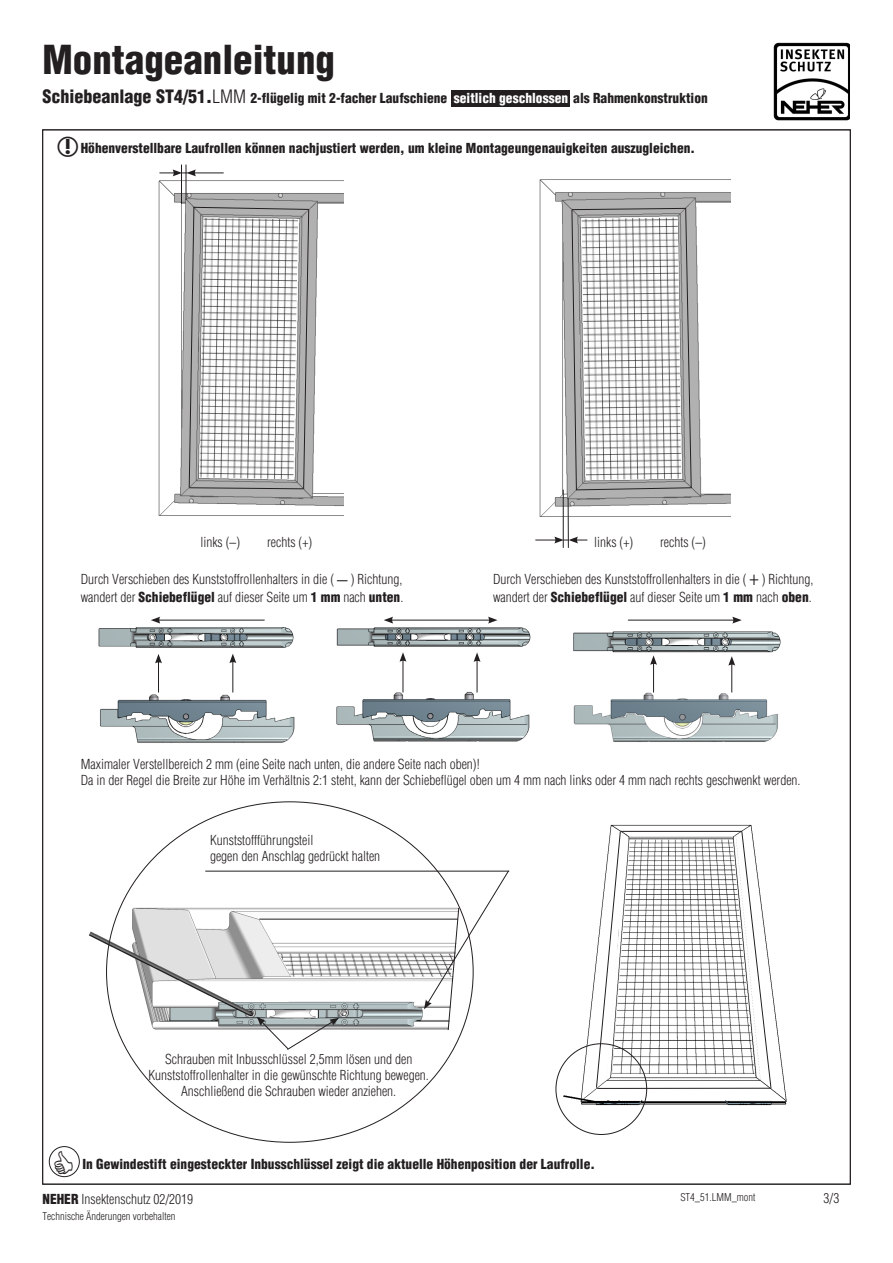
<style>
.page{position:relative;width:893px;height:1263px;background:#fff}
.page>*{position:absolute;margin:0;border:0;box-sizing:border-box;transform-origin:0 0}
.Überschriften{font:900 condensed 39px "Helvetica";color:#231f20}
.Zubehör-Werkzeug{font:300 condensed 13.5px/18px "Helvetica";color:#231f20}
.Überschriften-2{font:900 condensed 13.5px "Helvetica";color:#231f20}
.Zubehör-Werkzeug-2{font:900 condensed 13.5px "Helvetica";color:#231f20}
.Zubehör-Werkzeug-3{font:300 condensed 10.5px "Helvetica";color:#231f20}
.s1{font-size:18px}
.s2{font-weight:300;font-size:18px}
.s3{color:#fff}
.s4{font-size:21px}
.s5{font-weight:900}
</style>
<div class="page">
<img style="left:773px;top:43px;width:77px;height:78px">
<img style="left:158px;top:179px;width:186px;height:337px">
<img style="left:539px;top:179px;width:191px;height:340px">
<hr style="left:568px;top:498px;width:1px;height:50px;background:#231f20">
<hr style="left:563px;top:490px;width:1px;height:58px;background:#231f20">
<svg style="left:535px;top:537px;width:52px;height:6px"></svg>
<hr style="left:181px;top:165px;width:1px;height:39px;background:#231f20">
<hr style="left:186px;top:165px;width:1px;height:35px;background:#231f20">
<hr style="left:194px;top:173px;width:30px;height:1px;background:#231f20">
<svg style="left:159px;top:169px;width:37px;height:7px"></svg>
<hr style="left:391px;top:620px;width:99px;height:1px;background:#231f20">
<svg style="left:384px;top:617px;width:9px;height:6px"></svg>
<svg style="left:488px;top:617px;width:9px;height:6px"></svg>
<img style="left:336px;top:688px;width:194px;height:54px">
<img style="left:100px;top:688px;width:195px;height:55px">
<img style="left:573px;top:686px;width:205px;height:56px">
<img style="left:98px;top:627px;width:196px;height:21px">
<img style="left:336px;top:628px;width:195px;height:19px">
<img style="left:573px;top:631px;width:208px;height:22px">
<hr style="left:158px;top:620px;width:107px;height:1px;background:#231f20">
<svg style="left:151px;top:617px;width:9px;height:6px"></svg>
<hr style="left:628px;top:620px;width:107px;height:1px;background:#231f20">
<svg style="left:732px;top:617px;width:10px;height:6px"></svg>
<hr style="left:403px;top:659px;width:1px;height:33px;background:#231f20">
<svg style="left:400px;top:652px;width:6px;height:10px"></svg>
<hr style="left:477px;top:659px;width:1px;height:33px;background:#231f20">
<svg style="left:474px;top:652px;width:6px;height:10px"></svg>
<hr style="left:232px;top:661px;width:1px;height:31px;background:#231f20">
<svg style="left:229px;top:654px;width:7px;height:9px"></svg>
<hr style="left:158px;top:661px;width:1px;height:31px;background:#231f20">
<svg style="left:155px;top:654px;width:7px;height:9px"></svg>
<svg style="left:728px;top:656px;width:7px;height:36px"></svg>
<hr style="left:653px;top:662px;width:1px;height:30px;background:#231f20">
<svg style="left:650px;top:655px;width:7px;height:10px"></svg>
<div style="left:49px;top:1146px;width:31px;height:31px;border:1px solid #231f20;border-radius:50%"></div>
<img style="left:559px;top:824px;width:228px;height:281px">
<img style="left:89px;top:905px;width:168px;height:127px">
<hr style="left:205px;top:871px;width:304px;height:1px;background:#231f20">
<svg style="left:257px;top:870px;width:253px;height:180px"></svg>
<svg style="left:596px;top:831px;width:175px;height:257px"></svg>
<hr style="left:597px;top:1088px;width:174px;height:1px;background:#231f20">
<svg style="left:189px;top:206px;width:120px;height:283px"></svg>
<svg style="left:571px;top:208px;width:121px;height:283px"></svg>
<div style="left:452px;top:91px;width:118px;height:16px;background:#231f20"></div>
<p class="Überschriften" style="left:43px;top:36px;width:294px">Montageanleitung</p>
<p class="Überschriften-2" style="left:43px;top:90px;width:406px"><span class="s1">Schiebeanlage ST4/51.</span><span class="s2">LMM</span> 2-flügelig mit 2-facher Laufschiene</p>
<p class="Überschriften-2" style="left:454px;top:90px;width:256px"><span class="s3">seitlich geschlossen</span> als Rahmenkonstruktion</p>
<p class="Überschriften-2" style="left:81px;top:140px;width:616px">Höhenverstellbare Laufrollen können nachjustiert werden, um kleine Montageungenauigkeiten auszugleichen.</p>
<p class="Zubehör-Werkzeug" style="left:200px;top:533px;width:113px">links (_) rechts (+)</p>
<p class="Zubehör-Werkzeug" style="left:81px;top:570px;width:324px">Durch Verschieben des Kunststoffrollenhalters in die ( <span class="s4">–</span> ) Richtung, wandert der <span class="s5">Schiebeflügel</span> auf dieser Seite um <span class="s5">1 mm</span> nach <span class="s5">unten</span>.</p>
<p class="Zubehör-Werkzeug" style="left:493px;top:570px;width:322px">Durch Verschieben des Kunststoffrollenhalters in die ( <span class="s4">+</span> ) Richtung, wandert der <span class="s5">Schiebeflügel</span> auf dieser Seite um <span class="s5">1 mm</span> nach <span class="s5">oben</span>.</p>
<p class="Zubehör-Werkzeug" style="left:594px;top:533px;width:40px">links (+)</p>
<p class="Zubehör-Werkzeug" style="left:660px;top:533px;width:47px">rechts (_)</p>
<p class="Zubehör-Werkzeug" style="left:81px;top:755px;width:400px">Maximaler Verstellbereich 2 mm (eine Seite nach unten, die andere Seite nach oben)!</p>
<p class="Zubehör-Werkzeug" style="left:81px;top:771px;width:721px">Da in der Regel die Breite zur Höhe im Verhältnis 2:1 steht, kann der Schiebeflügel oben um 4 mm nach links oder 4 mm nach rechts geschwenkt werden.</p>
<p class="Zubehör-Werkzeug" style="left:210px;top:831px;width:105px">Kunststoffführungsteil</p>
<p class="Zubehör-Werkzeug" style="left:210px;top:847px;width:172px">gegen den Anschlag gedrückt halten</p>
<p class="Zubehör-Werkzeug" style="left:149px;top:1051px;width:282px;line-height:16.2px;text-align:center">Schrauben mit Inbusschlüssel 2,5mm lösen und den<br>Kunststoffrollenhalter in die gewünschte Richtung bewegen.<br>Anschließend die Schrauben wieder anziehen.</p>
<p class="Zubehör-Werkzeug-2" style="left:82px;top:1156px;width:514px">In Gewindestift eingesteckter Inbusschlüssel zeigt die aktuelle Höhenposition der Laufrolle.</p>
<p class="Zubehör-Werkzeug" style="left:43px;top:1190px;width:152px"><span class="s5">NEHER</span> Insektenschutz 02/2019</p>
<p class="Zubehör-Werkzeug-3" style="left:43px;top:1210px;width:134px">Technische Änderungen vorbehalten</p>
<p class="Zubehör-Werkzeug-3" style="left:680px;top:1190px;width:77px">ST4_51.LMM_mont</p>
<p class="Zubehör-Werkzeug" style="left:824px;top:1189px;width:17px">3/3</p>
</div>
